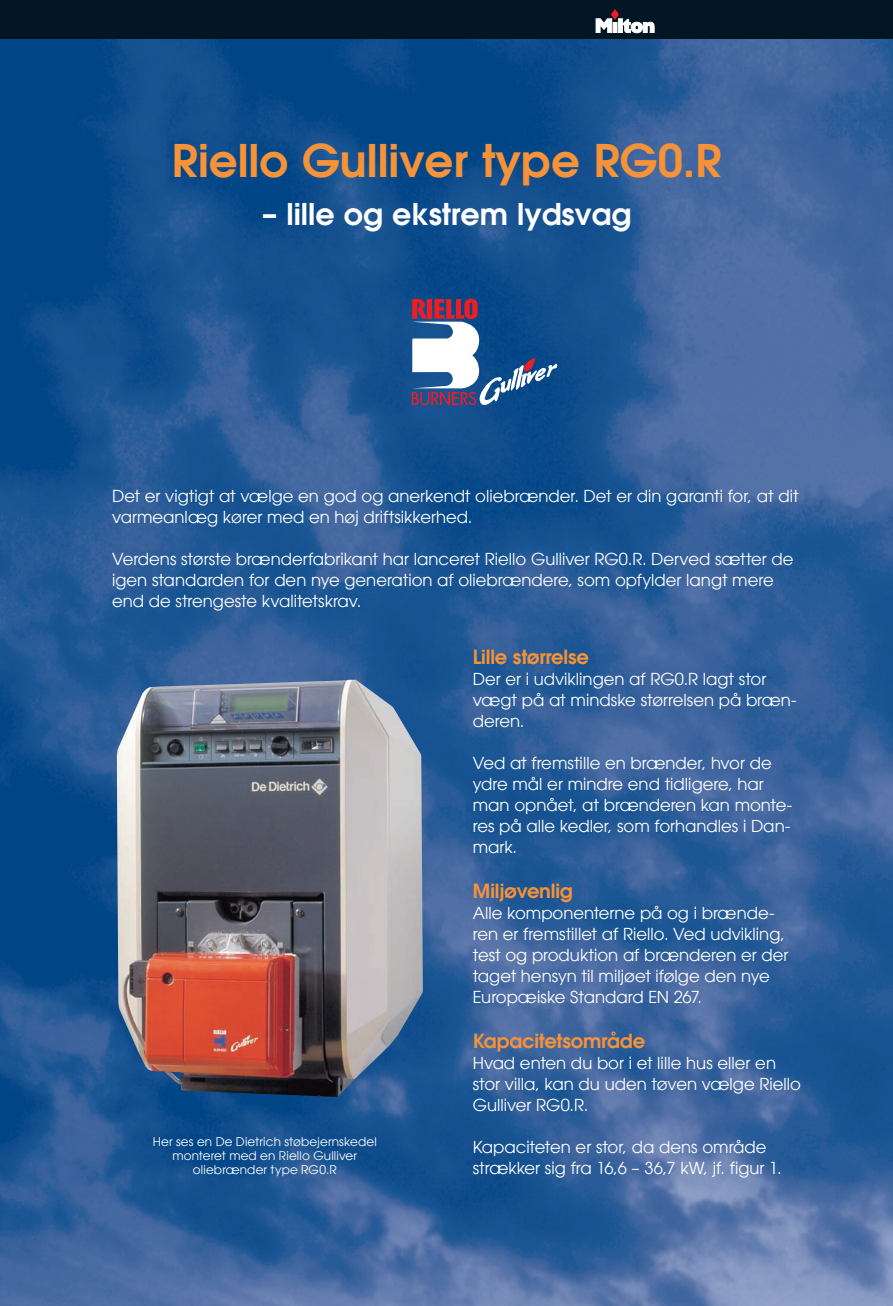
<style>
.page{position:relative;width:893px;height:1306px;background:#fff}
.page>*{position:absolute;margin:0;border:0;box-sizing:border-box;transform-origin:0 0}
.t1{font:600 45px "Avant Garde";color:#f69238}
.t2{font:600 30px "Avant Garde";color:#fff}
.t3{font:600 19.5px "Avant Garde";letter-spacing:-.01em;color:#f69238}
.t4{font:16.5px/21px "Avant Garde";color:#fff}
.t5{font:12px/14.1px "Avant Garde";letter-spacing:.01em;color:#fff;text-align:center}
</style>
<div class="page">
<img style="left:0;top:38px;width:892px;height:1267px">
<div style="left:0;top:0;width:892px;height:38px;background:#011622"></div>
<img style="left:117px;top:679px;width:306px;height:417px">
<svg style="left:411px;top:298px;width:146px;height:107px"></svg>
<svg style="left:595px;top:9px;width:59px;height:24px"></svg>
<h1 class="t1" style="left:172px;top:131px;width:551px">Riello Gulliver type RG0.R</h1>
<h2 class="t2" style="left:262px;top:194px;width:370px">– lille og ekstrem lydsvag</h2>
<p class="t4" style="left:112px;top:486px;width:688px">Det er vigtigt at vælge en god og anerkendt oliebrænder. Det er din garanti for, at dit varmeanlæg kører med en høj driftsikkerhed.</p>
<p class="t4" style="left:112px;top:549px;width:683px">Verdens største brænderfabrikant har lanceret Riello Gulliver RG0.R. Derved sætter de igen standarden for den nye generation af oliebrændere, som opfylder langt mere end de strengeste kvalitetskrav.</p>
<p class="t5" style="left:153px;top:1134px;width:225px">Her ses en De Dietrich støbejernskedel monteret med en Riello Gulliver oliebrænder type RG0.R</p>
<p class="t3" style="left:472px;top:643px;width:118px">Lille størrelse</p>
<p class="t4" style="left:472px;top:668px;width:325px">Der er i udviklingen af RG0.R lagt stor vægt på at mindske størrelsen på bræn&shy;deren.</p>
<p class="t4" style="left:472px;top:752px;width:321px">Ved at fremstille en brænder, hvor de ydre mål er mindre end tidligere, har man opnået, at brænderen kan monte&shy;res på alle kedler, som forhandles i Dan&shy;mark.</p>
<p class="t3" style="left:472px;top:877px;width:101px">Miljøvenlig</p>
<p class="t4" style="left:472px;top:902px;width:317px">Alle komponenterne på og i brænde&shy;ren er fremstillet af Riello. Ved udvikling, test og produktion af brænderen er der taget hensyn til miljøet ifølge den nye Europæiske Standard EN 267.</p>
<p class="t3" style="left:472px;top:1027px;width:174px">Kapacitetsområde</p>
<p class="t4" style="left:472px;top:1052px;width:329px">Hvad enten du bor i et lille hus eller en stor villa, kan du uden tøven vælge Riello<br>Gulliver RG0.R.</p>
<p class="t4" style="left:472px;top:1136px;width:310px">Kapaciteten er stor, da dens område strækker sig fra 16,6 – 36,7 kW, jf. figur 1.</p>
</div>
